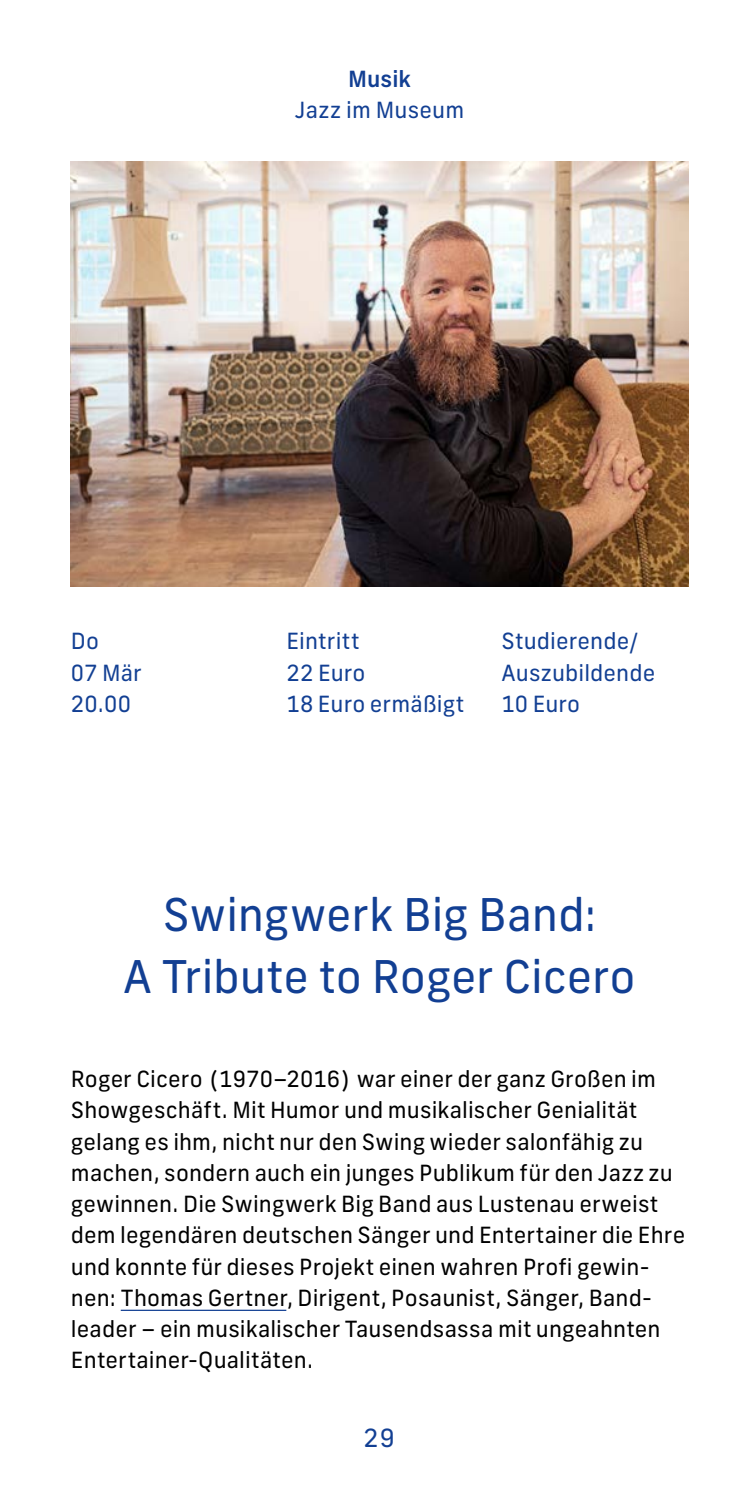
<style>
.page{position:relative;width:745px;height:1489px;background:#fff}
.page>*{position:absolute;margin:0;border:0;box-sizing:border-box;transform-origin:0 0}
.t1{font:45px/62.5px "New Frank";letter-spacing:-.005em;color:#123f93;text-align:center}
.t2{font:25px "New Frank";color:#123f93}
.t3{font:22.25px/31.2px "New Frank";letter-spacing:.005em;color:#000}
.t4{font:22.25px/31.2px "New Frank";letter-spacing:.005em;color:#123f93}
.t5{font:500 22.25px "New Frank";color:#123f93}
</style>
<div class="page">
<img style="left:71px;top:161px;width:616px;height:425px">
<hr style="left:121px;top:1309px;width:165px;height:1px;background:#123f93">
<p class="t5" style="left:348px;top:64px;width:64px">Musik</p>
<p class="t4" style="left:295px;top:94px;width:171px">Jazz im Museum</p>
<p class="t4" style="left:71px;top:625px;width:72px">Do<br>07 Mär<br>20.00</p>
<p class="t4" style="left:501px;top:625px;width:155px">Studierende/<br>Auszubildende<br>10 Euro</p>
<p class="t4" style="left:286px;top:625px;width:179px">Eintritt<br>22 Euro<br>18 Euro ermäßigt</p>
<h1 class="t1" style="left:123px;top:883px;width:514px">Swingwerk Big Band:<br>A Tribute to Roger Cicero</h1>
<p class="t3" style="left:71px;top:1063px;width:615px">Roger Cicero (1970–2016) war einer der ganz Großen im Showgeschäft. Mit Humor und musikalischer Genialität gelang es ihm, nicht nur den Swing wieder salonfähig zu machen, sondern auch ein junges Publikum für den Jazz zu gewinnen. Die Swingwerk Big Band aus Lustenau erweist dem legendären deutschen Sänger und Entertainer die Ehre und konnte für dieses Projekt einen wahren Profi gewin&shy;nen: Thomas Gertner, Dirigent, Posaunist, Sänger, Band&shy;leader – ein musikalischer Tausendsassa mit ungeahnten Entertainer-Qualitäten.</p>
<p class="t2" style="left:363px;top:1421px;width:33px">29</p>
</div>
